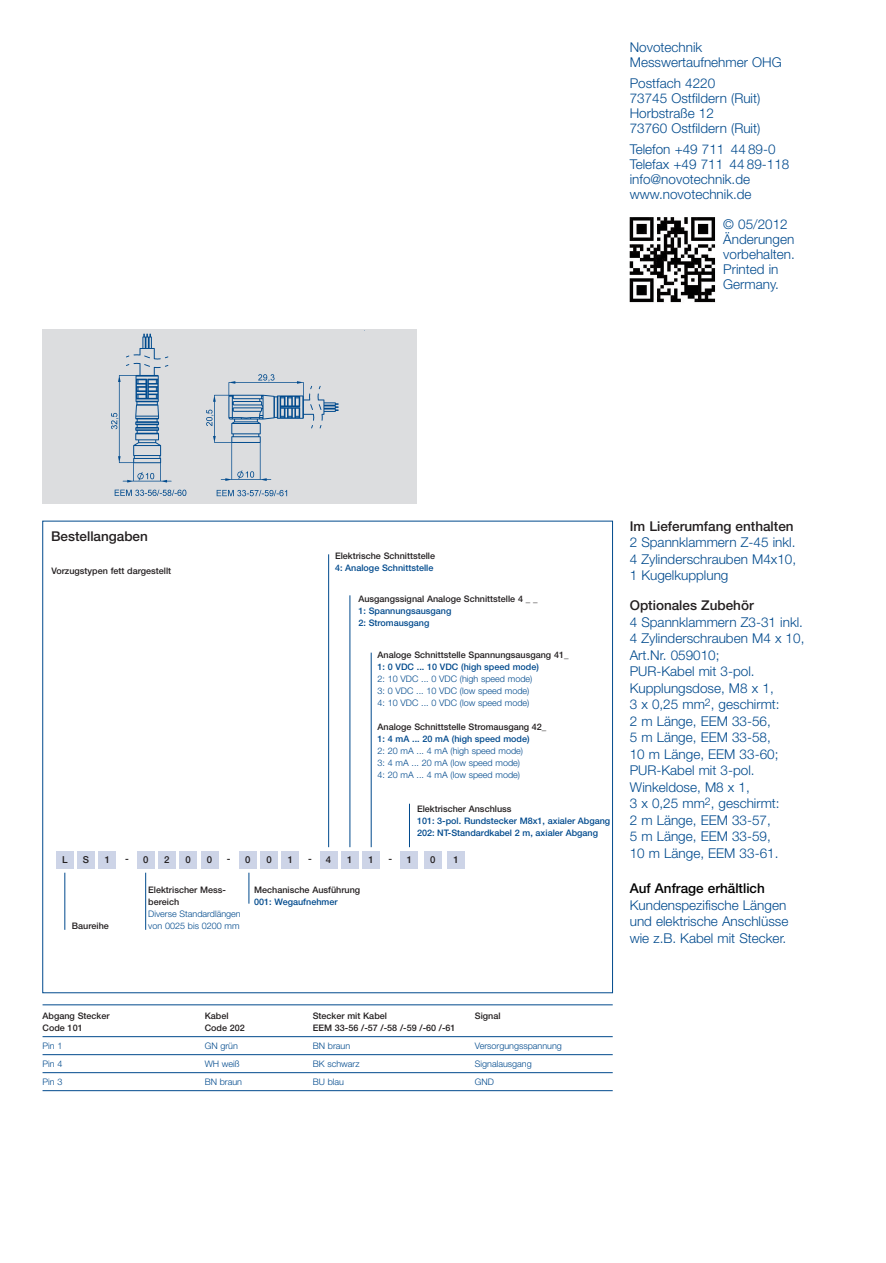
<style>
.page{position:relative;width:886px;height:1263px;background:#fff}
.page>*{position:absolute;margin:0;border:0;box-sizing:border-box;transform-origin:0 0}
.t1{font:300 13.5px/16.5px "Helvetica Neue";color:#004a8d}
.t2{font:500 13.5px "Helvetica Neue";color:#231f20}
.t3{font:500 13.5px "Helvetica Neue";color:#000}
.t4{font:500 9.6px "Helvetica Neue";color:#231f20}
.t5{font:500 9px/12px "Helvetica Neue";color:#231f20}
.t6{font:300 9px/12px "Helvetica Neue";color:#004a8d}
.t7{font:500 9px/12px "Helvetica Neue";color:#004a8d}
</style>
<div class="page">
<hr style="left:65px;top:873px;width:1px;height:57px;background:#004a8d">
<hr style="left:349px;top:595px;width:1px;height:252px;background:#004a8d">
<div style="left:78px;top:851px;width:17px;height:17px;background:#cdd4e7"></div>
<hr style="left:328px;top:554px;width:1px;height:293px;background:#004a8d">
<div style="left:56px;top:851px;width:17px;height:17px;background:#cdd4e7"></div>
<div style="left:158px;top:851px;width:17px;height:17px;background:#cdd4e7"></div>
<div style="left:137px;top:851px;width:17px;height:17px;background:#cdd4e7"></div>
<div style="left:180px;top:851px;width:17px;height:17px;background:#cdd4e7"></div>
<div style="left:201px;top:851px;width:17px;height:17px;background:#cdd4e7"></div>
<div style="left:239px;top:851px;width:17px;height:17px;background:#cdd4e7"></div>
<div style="left:260px;top:851px;width:17px;height:17px;background:#cdd4e7"></div>
<div style="left:282px;top:851px;width:17px;height:17px;background:#cdd4e7"></div>
<div style="left:341px;top:851px;width:17px;height:17px;background:#cdd4e7"></div>
<div style="left:320px;top:851px;width:17px;height:17px;background:#cdd4e7"></div>
<div style="left:362px;top:851px;width:17px;height:17px;background:#cdd4e7"></div>
<div style="left:424px;top:851px;width:17px;height:17px;background:#cdd4e7"></div>
<div style="left:401px;top:851px;width:17px;height:17px;background:#cdd4e7"></div>
<div style="left:447px;top:851px;width:17px;height:17px;background:#cdd4e7"></div>
<hr style="left:145px;top:873px;width:1px;height:57px;background:#004a8d">
<hr style="left:248px;top:873px;width:1px;height:31px;background:#004a8d">
<hr style="left:371px;top:653px;width:1px;height:194px;background:#004a8d">
<hr style="left:409px;top:804px;width:1px;height:43px;background:#004a8d">
<div style="left:99px;top:851px;width:17px;height:17px;background:#cdd4e7"></div>
<hr style="left:43px;top:1036px;width:569px;height:1px;background:#004a8d">
<hr style="left:43px;top:1054px;width:569px;height:1px;background:#004a8d">
<hr style="left:43px;top:1072px;width:569px;height:1px;background:#004a8d">
<hr style="left:43px;top:1090px;width:569px;height:1px;background:#004a8d">
<hr style="left:43px;top:1004px;width:569px;height:1px;background:#004a8d">
<div style="left:43px;top:330px;width:374px;height:174px;background:#dcdddf"></div>
<img style="left:111px;top:333px;width:228px;height:164px">
<img style="left:629px;top:217px;width:87px;height:86px">
<p class="t1" style="left:629px;top:40px;width:153px;line-height:15px">Novotechnik<br>Messwertaufnehmer OHG</p>
<p class="t1" style="left:629px;top:76px;width:132px;line-height:15px">Postfach 4220<br>73745 Ostfildern (Ruit)<br>Horbstraße 12<br>73760 Ostfildern (Ruit)</p>
<p class="t1" style="left:629px;top:142px;width:161px;line-height:15px">Telefon +49 711 44 89-0<br>Telefax +49 711 44 89-118 info@novotechnik.de www.novotechnik.de</p>
<p class="t1" style="left:723px;top:217px;width:73px;line-height:15px">© 05/2012<br>Änderungen vorbehalten.<br>Printed in<br>Germany.</p>
<p class="t2" style="left:51px;top:531px;width:98px">Bestellangaben</p>
<p class="t5" style="left:51px;top:566px;width:121px">Vorzugstypen fett dargestellt</p>
<p class="t5" style="left:335px;top:551px;width:101px">Elektrische Schnittstelle</p>
<p class="t7" style="left:335px;top:563px;width:100px">4: Analoge Schnittstelle</p>
<p class="t5" style="left:358px;top:593px;width:181px">Ausgangssignal Analoge Schnittstelle 4 _ _</p>
<p class="t7" style="left:358px;top:605px;width:94px">1: Spannungsausgang<br>2: Stromausgang</p>
<p class="t5" style="left:377px;top:649px;width:192px">Analoge Schnittstelle Spannungsausgang 41_</p>
<p class="t7" style="left:377px;top:661px;width:163px">1: 0 VDC ... 10 VDC (high speed mode)</p>
<p class="t6" style="left:377px;top:672px;width:156px">2: 10 VDC ... 0 VDC (high speed mode)<br>3: 0 VDC ... 10 VDC (low speed mode)<br>4: 10 VDC ... 0 VDC (low speed mode)</p>
<p class="t5" style="left:377px;top:721px;width:170px">Analoge Schnittstelle Stromausgang 42_</p>
<p class="t7" style="left:377px;top:733px;width:153px">1: 4 mA ... 20 mA (high speed mode)</p>
<p class="t6" style="left:377px;top:744px;width:147px">2: 20 mA ... 4 mA (high speed mode)<br>3: 4 mA ... 20 mA (low speed mode)<br>4: 20 mA ... 4 mA (low speed mode)</p>
<p class="t5" style="left:417px;top:803px;width:96px">Elektrischer Anschluss</p>
<p class="t7" style="left:417px;top:815px;width:195px">101: 3-pol. Rundstecker M8x1, axialer Abgang<br>202: NT-Standardkabel 2 m, axialer Abgang</p>
<p class="t4" style="left:62px;top:856px;width:7px">L</p>
<p class="t4" style="left:83px;top:856px;width:8px">S</p>
<p class="t4" style="left:143px;top:856px;width:7px">0</p>
<p class="t4" style="left:164px;top:856px;width:7px">2</p>
<p class="t4" style="left:185px;top:856px;width:7px">0</p>
<p class="t4" style="left:207px;top:856px;width:7px">0</p>
<p class="t4" style="left:245px;top:856px;width:7px">0</p>
<p class="t4" style="left:266px;top:856px;width:7px">0</p>
<p class="t4" style="left:287px;top:856px;width:7px">1</p>
<p class="t4" style="left:326px;top:856px;width:7px">4</p>
<p class="t4" style="left:347px;top:856px;width:7px">1</p>
<p class="t4" style="left:368px;top:856px;width:7px">1</p>
<p class="t4" style="left:407px;top:856px;width:7px">1</p>
<p class="t4" style="left:430px;top:856px;width:7px">0</p>
<p class="t4" style="left:453px;top:856px;width:7px">1</p>
<p class="t4" style="left:105px;top:856px;width:7px">1</p>
<p class="t4" style="left:125px;top:855px;width:5px">-</p>
<p class="t4" style="left:227px;top:855px;width:5px">-</p>
<p class="t4" style="left:308px;top:855px;width:5px">-</p>
<p class="t4" style="left:388px;top:855px;width:5px">-</p>
<p class="t5" style="left:148px;top:885px;width:79px">Elektrischer Mess&shy;bereich</p>
<p class="t6" style="left:148px;top:908px;width:94px">Diverse Standardlängen</p>
<p class="t5" style="left:72px;top:920px;width:38px">Baureihe</p>
<p class="t6" style="left:148px;top:920px;width:93px">von 0025 bis 0200 mm</p>
<p class="t5" style="left:254px;top:885px;width:107px">Mechanische Ausführung</p>
<p class="t7" style="left:254px;top:897px;width:85px">001: Wegaufnehmer</p>
<p class="t2" style="left:629px;top:521px;width:165px">Im Lieferumfang enthalten</p>
<p class="t1" style="left:629px;top:534px;width:168px;text-align:justify">2 Spannklammern Z-45 inkl.<br>4 Zylinderschrauben M4x10, 1 Kugelkupplung</p>
<p class="t2" style="left:629px;top:601px;width:125px">Optionales Zubehör</p>
<p class="t1" style="left:629px;top:613px;width:176px">4 Spannklammern Z3-31 inkl.<br>4 Zylinderschrauben M4 x 10,<br>Art.Nr. 059010;<br>PUR-Kabel mit 3-pol.<br>Kupplungsdose, M8 x 1,<br>3 x 0,25 mm<sup>2</sup>, geschirmt:<br>2 m Länge, EEM 33-56,<br>5 m Länge, EEM 33-58,<br>10 m Länge, EEM 33-60;<br>PUR-Kabel mit 3-pol.<br>Winkeldose, M8 x 1,<br>3 x 0,25 mm<sup>2</sup>, geschirmt:<br>2 m Länge, EEM 33-57,<br>5 m Länge, EEM 33-59,<br>10 m Länge, EEM 33-61.</p>
<p class="t3" style="left:629px;top:884px;width:137px">Auf Anfrage erhältlich</p>
<p class="t1" style="left:629px;top:896px;width:160px">Kundenspezifische Längen und elektrische Anschlüsse wie z.B. Kabel mit Stecker.</p>
<p class="t5" style="left:43px;top:1010px;width:68px">Abgang Stecker</p>
<p class="t5" style="left:205px;top:1010px;width:25px">Kabel</p>
<p class="t5" style="left:313px;top:1010px;width:76px">Stecker mit Kabel</p>
<p class="t5" style="left:475px;top:1010px;width:27px">Signal</p>
<p class="t5" style="left:43px;top:1022px;width:42px">Code 101</p>
<p class="t5" style="left:205px;top:1022px;width:42px">Code 202</p>
<p class="t5" style="left:313px;top:1022px;width:144px">EEM 33-56 /-57 /-58 /-59 /-60 /-61</p>
<p class="t6" style="left:43px;top:1039px;width:21px">Pin 1</p>
<p class="t6" style="left:205px;top:1039px;width:35px">GN grün</p>
<p class="t6" style="left:313px;top:1039px;width:39px">BN braun</p>
<p class="t6" style="left:475px;top:1039px;width:89px">Versorgungsspannung</p>
<p class="t6" style="left:43px;top:1057px;width:21px">Pin 4</p>
<p class="t6" style="left:205px;top:1057px;width:37px">WH weiß</p>
<p class="t6" style="left:313px;top:1057px;width:48px">BK schwarz</p>
<p class="t6" style="left:475px;top:1057px;width:58px">Signalausgang</p>
<p class="t6" style="left:43px;top:1075px;width:21px">Pin 3</p>
<p class="t6" style="left:205px;top:1075px;width:39px">BN braun</p>
<p class="t6" style="left:313px;top:1075px;width:33px">BU blau</p>
<p class="t6" style="left:475px;top:1075px;width:21px">GND</p>
</div>
